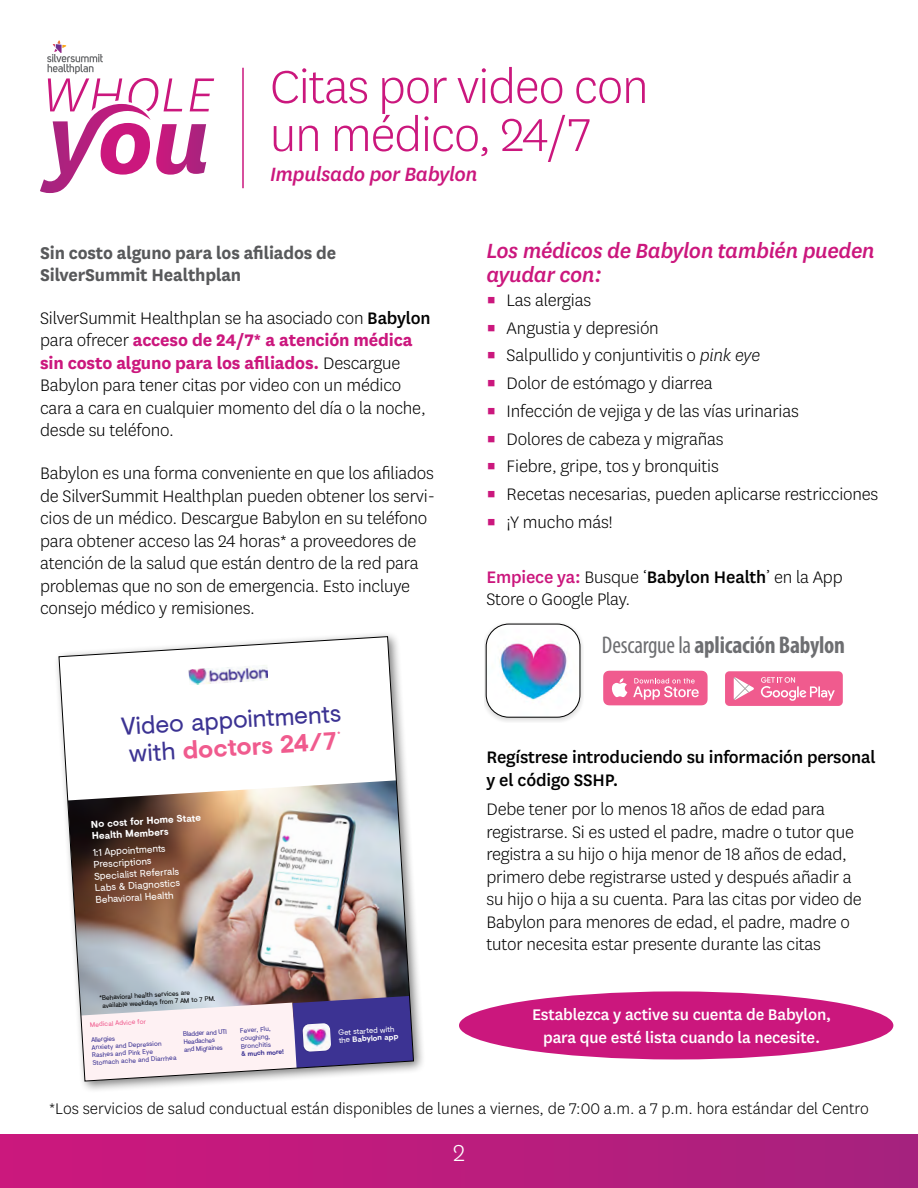
<style>
.page{position:relative;width:918px;height:1188px;background:#fff}
.page>*{position:absolute;margin:0;border:0;box-sizing:border-box;transform-origin:0 0}
.t1{font:300 54px/48px "Centene Sans";letter-spacing:-.02em;color:#cb177d}
.t2{font:300 27px "Centene Sans";color:#fff}
.t3{font:24.75px/27.3px "Visuelt";color:#3c3393}
.t4{font:700 condensed 24.3px "Myriad Pro";letter-spacing:-.01em;color:#6d6e71}
.t5{font:italic 500 24px/24px "Centene Sans";letter-spacing:-.02em;color:#cb177d}
.t6{font:italic 500 22.5px "Centene Sans";letter-spacing:-.02em;color:#cb177d}
.t7{font:700 19.95px/22.5px "Centene Sans";letter-spacing:-.01em;color:#58595b}
.t8{font:300 19.5px/22.5px "Centene Sans";letter-spacing:-.01em;color:#000}
.t9{font:500 19.5px/22.5px "Centene Sans";letter-spacing:-.01em;color:#000}
.t10{font:300 18px "National";color:#000}
.t11{font:500 18px/22.5px "Centene Sans";letter-spacing:-.01em;color:#fff;text-align:center}
.t12{font:9.9px/11.9px "Visuelt";color:#fff}
.t13{font:700 9.9px/11.7px "Visuelt";color:#fff}
.t14{font:7.65px/7.8px "Visuelt";color:#fff}
.t15{font:6.6px/7.6px "Visuelt";color:#3c3393}
.t16{font:6.6px/7.6px "Visuelt";color:#000}
.t17{font:6.6px "Visuelt";color:#f05b8e}
.t18{font:700 6.6px "Visuelt";color:#3c3393}
.s1{font-weight:500}
.s2{font-weight:700;color:#cb177d}
.s3{font-weight:700;color:#f05b8e}
.s4{font-weight:700}
.s5{color:#cb177d}
.s6{font-style:italic}
.s7{font-weight:500;color:#cb177d}
.s8{font-weight:400}
</style>
<div class="page">
<div style="left:0;top:1134px;width:918px;height:54px;background:linear-gradient(to right,#ce177d,#a7227e)"></div>
<svg style="left:485px;top:623px;width:98px;height:99px"></svg>
<img style="left:486px;top:624px;width:94px;height:93px">
<div style="left:486px;top:624px;width:94px;height:93px;border:1px solid #000;border-radius:23px"></div>
<div style="left:725px;top:671px;width:118px;height:35px;background:#f05b8e;border-radius:4px"></div>
<svg style="left:761px;top:677px;width:74px;height:24px"></svg>
<svg style="left:734px;top:677px;width:20px;height:23px"></svg>
<svg style="left:603px;top:671px;width:105px;height:34px;background:#f275a0"></svg>
<div style="left:53px;top:631px;width:373px;height:463px;background:#000;opacity:.5"></div>
<img style="left:59px;top:636px;width:355px;height:445px">
<div style="left:459px;top:991px;width:434px;height:68px;background:#cb177d;border-radius:50%"></div>
<hr style="left:242px;top:68px;width:2px;height:120px;background:#cb177d">
<svg style="left:40px;top:40px;width:174px;height:153px"></svg>
<h1 class="t1" style="left:270px;top:61px;width:380px">Citas por video con un médico, 24/7</h1>
<p class="t6" style="left:270px;top:159px;width:209px">Impulsado por Babylon</p>
<p class="t7" style="left:40px;top:240px;width:298px">Sin costo alguno para los afiliados de<br>SilverSummit Healthplan</p>
<p class="t8" style="left:40px;top:306px;width:392px">SilverSummit Healthplan se ha asociado con <span class="s1">Babylon </span>para ofrecer <span class="s2">acceso de 24/7* a atención médica sin costo alguno para los afiliados.</span> Descargue Babylon para tener citas por video con un médico cara a cara en cualquier momento del día o la noche, desde su teléfono.</p>
<p class="t8" style="left:40px;top:461px;width:396px">Babylon es una forma conveniente en que los afiliados de SilverSummit Healthplan pueden obtener los servi&shy;cios de un médico. Descargue Babylon en su teléfono para obtener acceso las 24 horas* a proveedores de atención de la salud que están dentro de la red para problemas que no son de emergencia. Esto incluye consejo médico y remisiones.</p>
<p class="t3" style="left:121px;top:711px;width:222px;rotate:-3deg">Video appointments with <span class="s3">doctors 24/7</span></p>
<p class="t13" style="left:91px;top:818px;width:112px;rotate:-4deg">No cost for Home State<br>Health Members</p>
<p class="t12" style="left:92px;top:847px;width:87px;rotate:-4deg">1:1 Appointments<br>Prescriptions<br>Specialist Referrals<br>Labs &amp; Diagnostics<br>Behavioral Health</p>
<p class="t16" style="left:102px;top:993px;width:115px;text-indent:-3px;rotate:-3deg">*Behavioral health services are available weekdays from 7 AM to 7 PM.</p>
<p class="t15" style="left:91px;top:1036px;width:86px;rotate:-3deg">Allergies<br>Anxiety and Depression<br>Rashes and Pink Eye<br>Stomach ache and Diarrhea</p>
<p class="t15" style="left:183px;top:1030px;width:45px;rotate:-3deg">Bladder and UTI<br>Headaches<br>and Migraines</p>
<p class="t15" style="left:240px;top:1026px;width:32px;rotate:-3deg">Fever, Flu, coughing,<br>Bronchitis</p>
<p class="t17" style="left:90px;top:1020px;width:57px;rotate:-3deg">Medical Advice for</p>
<p class="t18" style="left:241px;top:1049px;width:44px;rotate:-3deg">&amp; much more!</p>
<p class="t14" style="left:338px;top:1029px;width:61px;rotate:-4deg">Get started with the <span class="s4">Babylon app</span></p>
<p class="t5" style="left:486px;top:237px;width:390px">Los médicos de Babylon también pueden ayudar con:</p>
<p class="t8" style="left:486px;top:288px;width:106px"><span class="s5">▪</span> Las alergias</p>
<p class="t8" style="left:486px;top:316px;width:174px"><span class="s5">▪</span> Angustia y depresión</p>
<p class="t8" style="left:486px;top:344px;width:275px"><span class="s5">▪</span> Salpullido y conjuntivitis o <span class="s6">pink eye</span></p>
<p class="t8" style="left:486px;top:371px;width:228px"><span class="s5">▪</span> Dolor de estómago y diarrea</p>
<p class="t8" style="left:486px;top:399px;width:314px"><span class="s5">▪</span> Infección de vejiga y de las vías urinarias</p>
<p class="t8" style="left:486px;top:427px;width:239px"><span class="s5">▪</span> Dolores de cabeza y migrañas</p>
<p class="t8" style="left:486px;top:455px;width:234px"><span class="s5">▪</span> Fiebre, gripe, tos y bronquitis</p>
<p class="t8" style="left:486px;top:482px;width:394px"><span class="s5">▪</span> Recetas necesarias, pueden aplicarse restricciones</p>
<p class="t8" style="left:486px;top:510px;width:128px"><span class="s5">▪</span> ¡Y mucho más!</p>
<p class="t8" style="left:486px;top:565px;width:358px"><span class="s7">Empiece ya:</span> Busque ‘<span class="s1">Babylon Health</span>’ en la App<br>Store o Google Play.</p>
<p class="t4" style="left:602px;top:629px;width:244px"><span class="s8">Descargue la</span> aplicación Babylon</p>
<p class="t9" style="left:486px;top:745px;width:391px">Regístrese introduciendo su información personal y el código SSHP.</p>
<p class="t8" style="left:486px;top:797px;width:377px">Debe tener por lo menos 18 años de edad para registrarse. Si es usted el padre, madre o tutor que registra a su hijo o hija menor de 18 años de edad, primero debe registrarse usted y después añadir a su hijo o hija a su cuenta. Para las citas por video de Babylon para menores de edad, el padre, madre o tutor necesita estar presente durante las citas</p>
<p class="t11" style="left:532px;top:1003px;width:301px">Establezca y active su cuenta de Babylon, para que esté lista cuando la necesite.</p>
<p class="t10" style="left:49px;top:1097px;width:821px">*Los servicios de salud conductual están disponibles de lunes a viernes, de 7:00 a.m. a 7 p.m. hora estándar del Centro</p>
<h2 class="t2" style="left:453px;top:1136px;width:13px">2</h2>
</div>
